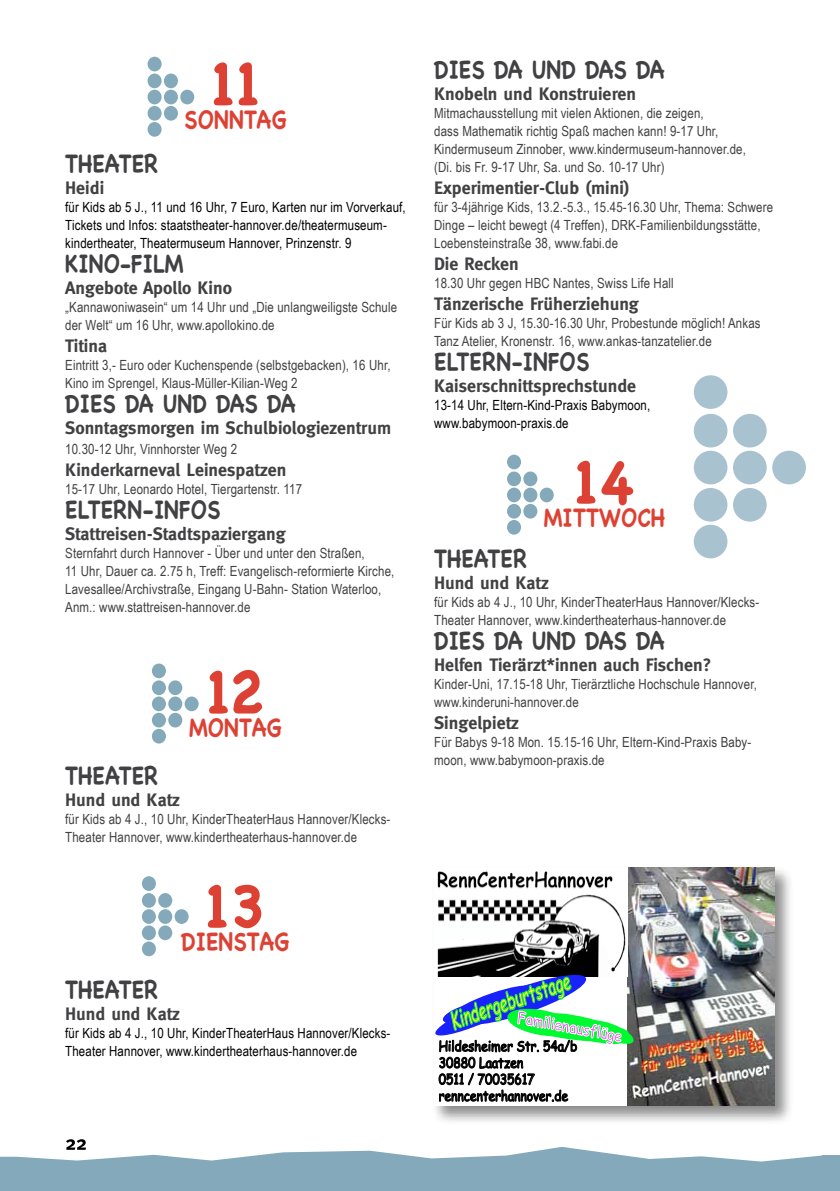
<style>
.page{position:relative;width:840px;height:1191px;background:#fff}
.page>*{position:absolute;margin:0;border:0;box-sizing:border-box;transform-origin:0 0}
.t1{font:700 60px "Chalkboard";color:#dd4133}
.t2{font:700 25.2px "Chalkboard";color:#414042;scale:.87 1}
.t3{font:700 25.2px "Chalkboard";color:#dd4133;scale:.87 1}
.t4{font:700 24px "Comic Sans MS";color:#fefd32;scale:.59 1}
.t5{font:700 18px "Meta Plus";color:#414042}
.t6{font:700 16px "Comic Sans MS";color:#ff38fc;scale:.85 1}
.t7{font:14px/18px "Arial Narrow";letter-spacing:.01em;color:#414042}
.t8{font:14px/18px "Arial Narrow";letter-spacing:.01em;color:#000}
.t9{font:13.8px/16.6px "Comic Sans MS";color:#000;scale:.87 1}
</style>
<div class="page">
<div style="left:431px;top:864px;width:362px;height:260px;background:#000;opacity:.45"></div>
<img style="left:627px;top:867px;width:147px;height:239px">
<img style="left:434px;top:867px;width:193px;height:104px">
<div style="left:438px;top:924px;width:72px;height:15px;background:#fdffff"></div>
<svg style="left:434px;top:971px;width:199px;height:135px"></svg>
<svg style="left:0;top:1139px;width:839px;height:52px"></svg>
<div style="left:693px;top:414px;width:34px;height:33px;background:#a9c2cf;border-radius:50%"></div>
<div style="left:732px;top:414px;width:34px;height:33px;background:#a9c2cf;border-radius:50%"></div>
<div style="left:693px;top:451px;width:34px;height:33px;background:#a9c2cf;border-radius:50%"></div>
<div style="left:732px;top:451px;width:34px;height:33px;background:#a9c2cf;border-radius:50%"></div>
<div style="left:693px;top:488px;width:34px;height:33px;background:#a9c2cf;border-radius:50%"></div>
<div style="left:732px;top:488px;width:34px;height:33px;background:#a9c2cf;border-radius:50%"></div>
<div style="left:693px;top:375px;width:34px;height:34px;background:#a9c2cf;border-radius:50%"></div>
<div style="left:693px;top:525px;width:34px;height:33px;background:#a9c2cf;border-radius:50%"></div>
<div style="left:771px;top:451px;width:34px;height:33px;background:#a9c2cf;border-radius:50%"></div>
<div style="left:147px;top:74px;width:14px;height:14px;background:#84a9bb;border-radius:50%"></div>
<div style="left:164px;top:74px;width:14px;height:14px;background:#84a9bb;border-radius:50%"></div>
<div style="left:147px;top:90px;width:14px;height:14px;background:#84a9bb;border-radius:50%"></div>
<div style="left:164px;top:90px;width:14px;height:14px;background:#84a9bb;border-radius:50%"></div>
<div style="left:147px;top:106px;width:14px;height:15px;background:#84a9bb;border-radius:50%"></div>
<div style="left:164px;top:106px;width:14px;height:15px;background:#84a9bb;border-radius:50%"></div>
<div style="left:147px;top:57px;width:14px;height:14px;background:#84a9bb;border-radius:50%"></div>
<div style="left:147px;top:122px;width:14px;height:15px;background:#84a9bb;border-radius:50%"></div>
<div style="left:180px;top:90px;width:14px;height:14px;background:#84a9bb;border-radius:50%"></div>
<div style="left:506px;top:471px;width:14px;height:15px;background:#84a9bb;border-radius:50%"></div>
<div style="left:523px;top:471px;width:14px;height:15px;background:#84a9bb;border-radius:50%"></div>
<div style="left:506px;top:487px;width:14px;height:15px;background:#84a9bb;border-radius:50%"></div>
<div style="left:523px;top:487px;width:14px;height:15px;background:#84a9bb;border-radius:50%"></div>
<div style="left:506px;top:504px;width:14px;height:14px;background:#84a9bb;border-radius:50%"></div>
<div style="left:523px;top:504px;width:14px;height:14px;background:#84a9bb;border-radius:50%"></div>
<div style="left:506px;top:454px;width:14px;height:15px;background:#84a9bb;border-radius:50%"></div>
<div style="left:506px;top:520px;width:14px;height:14px;background:#84a9bb;border-radius:50%"></div>
<div style="left:539px;top:487px;width:14px;height:15px;background:#84a9bb;border-radius:50%"></div>
<div style="left:152px;top:680px;width:14px;height:15px;background:#84a9bb;border-radius:50%"></div>
<div style="left:168px;top:680px;width:14px;height:15px;background:#84a9bb;border-radius:50%"></div>
<div style="left:152px;top:696px;width:14px;height:15px;background:#84a9bb;border-radius:50%"></div>
<div style="left:168px;top:696px;width:14px;height:15px;background:#84a9bb;border-radius:50%"></div>
<div style="left:152px;top:713px;width:14px;height:14px;background:#84a9bb;border-radius:50%"></div>
<div style="left:168px;top:713px;width:14px;height:14px;background:#84a9bb;border-radius:50%"></div>
<div style="left:152px;top:663px;width:14px;height:15px;background:#84a9bb;border-radius:50%"></div>
<div style="left:152px;top:729px;width:14px;height:14px;background:#84a9bb;border-radius:50%"></div>
<div style="left:184px;top:696px;width:14px;height:15px;background:#84a9bb;border-radius:50%"></div>
<div style="left:142px;top:893px;width:14px;height:14px;background:#84a9bb;border-radius:50%"></div>
<div style="left:158px;top:893px;width:14px;height:14px;background:#84a9bb;border-radius:50%"></div>
<div style="left:142px;top:909px;width:14px;height:15px;background:#84a9bb;border-radius:50%"></div>
<div style="left:158px;top:909px;width:14px;height:15px;background:#84a9bb;border-radius:50%"></div>
<div style="left:142px;top:925px;width:14px;height:15px;background:#84a9bb;border-radius:50%"></div>
<div style="left:158px;top:925px;width:14px;height:15px;background:#84a9bb;border-radius:50%"></div>
<div style="left:142px;top:876px;width:14px;height:15px;background:#84a9bb;border-radius:50%"></div>
<div style="left:142px;top:941px;width:14px;height:15px;background:#84a9bb;border-radius:50%"></div>
<div style="left:174px;top:909px;width:14px;height:15px;background:#84a9bb;border-radius:50%"></div>
<h1 class="t1" style="left:210px;top:48px;width:51px">11</h1>
<h2 class="t3" style="left:184px;top:104px;width:119px">SONNTAG</h2>
<h2 class="t2" style="left:65px;top:148px;width:108px">THEATER</h2>
<p class="t5" style="left:65px;top:177px;width:40px">Heidi</p>
<p class="t8" style="left:65px;top:198px;width:342px">für Kids ab 5 J., 11 und 16 Uhr, 7 Euro, Karten nur im Vorverkauf,<br>Tickets und Infos: staatstheater-hannover.de/theatermuseum&shy;kindertheater, Theatermuseum Hannover, Prinzenstr. 9</p>
<h2 class="t2" style="left:65px;top:248px;width:137px">KINO-FILM</h2>
<p class="t5" style="left:65px;top:277px;width:168px">Angebote Apollo Kino</p>
<p class="t7" style="left:65px;top:298px;width:333px">„Kannawoniwasein“ um 14 Uhr und „Die unlangweiligste Schule der Welt“ um 16 Uhr, www.apollokino.de</p>
<p class="t5" style="left:65px;top:335px;width:43px">Titina</p>
<p class="t7" style="left:65px;top:356px;width:326px">Eintritt 3,- Euro oder Kuchenspende (selbstgebacken), 16 Uhr,<br>Kino im Sprengel, Klaus-Müller-Kilian-Weg 2</p>
<h2 class="t2" style="left:65px;top:388px;width:266px">DIES DA UND DAS DA</h2>
<p class="t5" style="left:65px;top:417px;width:327px">Sonntagsmorgen im Schulbiologiezentrum</p>
<p class="t7" style="left:65px;top:440px;width:173px">10.30-12 Uhr, Vinnhorster Weg 2</p>
<p class="t5" style="left:65px;top:459px;width:222px">Kinderkarneval Leinespatzen</p>
<p class="t7" style="left:65px;top:480px;width:238px">15-17 Uhr, Leonardo Hotel, Tiergartenstr. 117</p>
<h2 class="t2" style="left:65px;top:494px;width:180px">ELTERN-INFOS</h2>
<p class="t5" style="left:65px;top:523px;width:222px">Stattreisen-Stadtspaziergang</p>
<p class="t7" style="left:65px;top:544px;width:330px">Sternfahrt durch Hannover - Über und unter den Straßen,<br>11 Uhr, Dauer ca. 2.75 h, Treff: Evangelisch-reformierte Kirche, Lavesallee/Archivstraße, Eingang U-Bahn- Station Waterloo, Anm.: www.stattreisen-hannover.de</p>
<h1 class="t1" style="left:206px;top:656px;width:61px">12</h1>
<h2 class="t3" style="left:189px;top:712px;width:108px">MONTAG</h2>
<h2 class="t2" style="left:65px;top:760px;width:108px">THEATER</h2>
<p class="t5" style="left:65px;top:789px;width:116px">Hund und Katz</p>
<p class="t7" style="left:65px;top:810px;width:326px">für Kids ab 4 J., 10 Uhr, KinderTheaterHaus Hannover/Klecks-<br>Theater Hannover, www.kindertheaterhaus-hannover.de</p>
<h1 class="t1" style="left:204px;top:870px;width:63px">13</h1>
<h2 class="t3" style="left:181px;top:926px;width:126px">DIENSTAG</h2>
<h2 class="t2" style="left:65px;top:974px;width:108px">THEATER</h2>
<p class="t5" style="left:65px;top:1003px;width:116px">Hund und Katz</p>
<p class="t8" style="left:65px;top:1024px;width:326px">für Kids ab 4 J., 10 Uhr, KinderTheaterHaus Hannover/Klecks-<br>Theater Hannover, www.kindertheaterhaus-hannover.de</p>
<h2 class="t2" style="left:434px;top:55px;width:266px">DIES DA UND DAS DA</h2>
<p class="t5" style="left:434px;top:84px;width:203px">Knobeln und Konstruieren</p>
<p class="t7" style="left:434px;top:104px;width:313px">Mitmachausstellung mit vielen Aktionen, die zeigen,<br>dass Mathematik richtig Spaß machen kann! 9-17 Uhr, Kindermuseum Zinnober, www.kindermuseum-hannover.de, (Di. bis Fr. 9-17 Uhr, Sa. und So. 10-17 Uhr)</p>
<p class="t5" style="left:434px;top:178px;width:197px">Experimentier-Club (mini)</p>
<p class="t7" style="left:434px;top:198px;width:340px">für 3-4jährige Kids, 13.2.-5.3., 15.45-16.30 Uhr, Thema: Schwere<br>Dinge – leicht bewegt (4 Treffen), DRK-Familienbildungsstätte,<br>Loebensteinstraße 38, www.fabi.de</p>
<p class="t5" style="left:434px;top:254px;width:86px">Die Recken</p>
<p class="t7" style="left:434px;top:274px;width:241px">18.30 Uhr gegen HBC Nantes, Swiss Life Hall</p>
<p class="t5" style="left:434px;top:294px;width:206px">Tänzerische Früherziehung</p>
<p class="t7" style="left:434px;top:314px;width:328px">Für Kids ab 3 J, 15.30-16.30 Uhr, Probestunde möglich! Ankas<br>Tanz Atelier, Kronenstr. 16, www.ankas-tanzatelier.de</p>
<h2 class="t2" style="left:434px;top:347px;width:180px">ELTERN-INFOS</h2>
<p class="t5" style="left:434px;top:376px;width:203px">Kaiserschnittsprechstunde</p>
<p class="t8" style="left:434px;top:396px;width:217px">13-14 Uhr, Eltern-Kind-Praxis Babymoon, www.babymoon-praxis.de</p>
<h1 class="t1" style="left:573px;top:446px;width:63px">14</h1>
<h2 class="t3" style="left:543px;top:502px;width:141px">MITTWOCH</h2>
<h2 class="t2" style="left:434px;top:543px;width:108px">THEATER</h2>
<p class="t5" style="left:434px;top:572px;width:116px">Hund und Katz</p>
<p class="t7" style="left:434px;top:593px;width:326px">für Kids ab 4 J., 10 Uhr, KinderTheaterHaus Hannover/Klecks-<br>Theater Hannover, www.kindertheaterhaus-hannover.de</p>
<h2 class="t2" style="left:434px;top:625px;width:266px">DIES DA UND DAS DA</h2>
<p class="t5" style="left:434px;top:654px;width:279px">Helfen Tierärzt*innen auch Fischen?</p>
<p class="t7" style="left:434px;top:675px;width:324px">Kinder-Uni, 17.15-18 Uhr, Tierärztliche Hochschule Hannover, www.kinderuni-hannover.de</p>
<p class="t5" style="left:434px;top:712px;width:86px">Singelpietz</p>
<p class="t7" style="left:434px;top:733px;width:318px">Für Babys 9-18 Mon. 15.15-16 Uhr, Eltern-Kind-Praxis Baby&shy;moon, www.babymoon-praxis.de</p>
<h3 class="t4" style="left:444px;top:1004px;width:214px;rotate:-19deg">Kindergeburtstage</h3>
<p class="t9" style="left:438px;top:1037px;width:161px">Hildesheimer Str. 54a/b<br>30880 Laatzen<br>0511 / 70035617 renncenterhannover.de</p>
<p class="t6" style="left:519px;top:1005px;width:126px;rotate:10deg">Familienausflüge</p>
</div>
